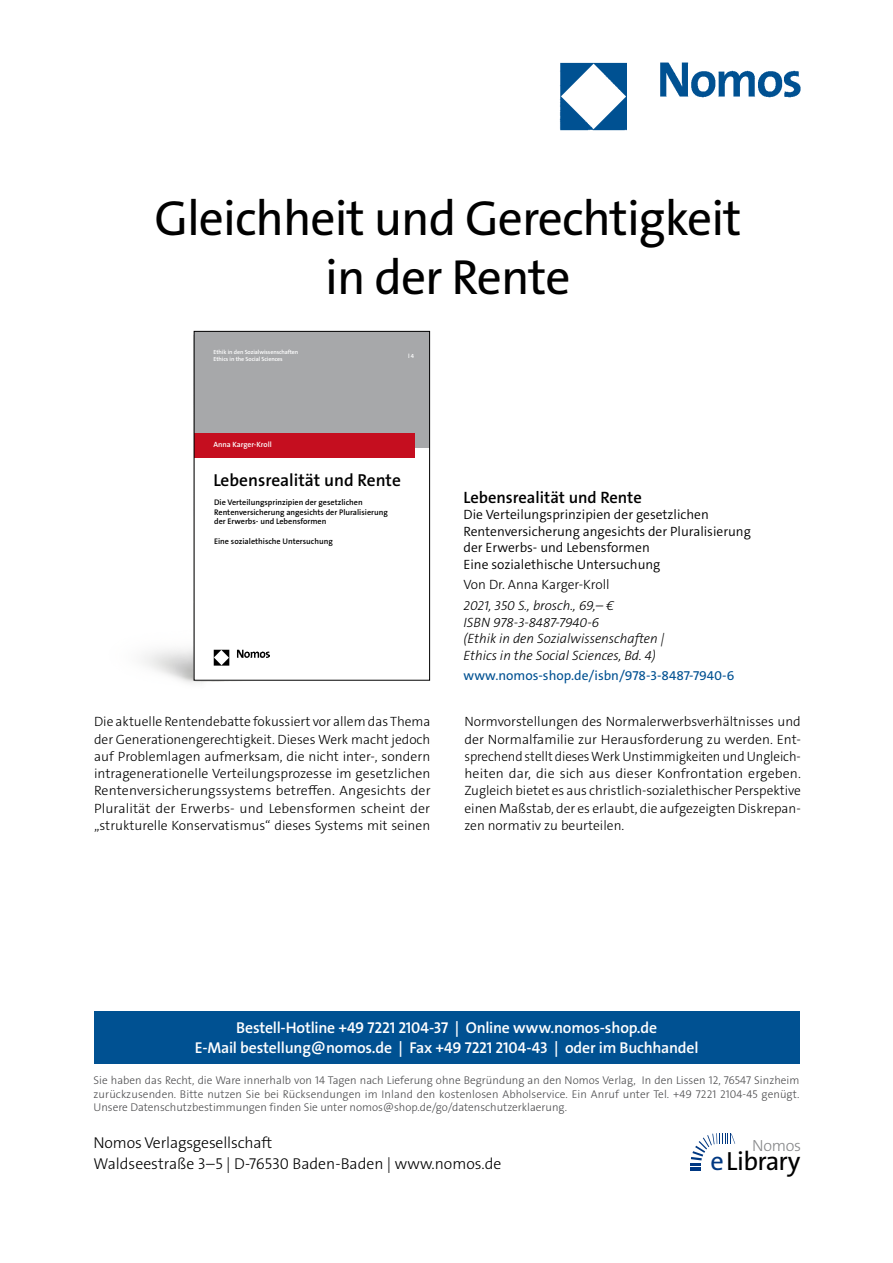
<style>
.page{position:relative;width:893px;height:1263px;background:#fff}
.page>*{position:absolute;margin:0;border:0;box-sizing:border-box;transform-origin:0 0}
.t1{font:49.5px/59.4px "The Sans Os F";letter-spacing:-.02em;color:#000;text-align:center}
.t2{font:26.4px "The Sans Os F";letter-spacing:-.03em;color:#000}
.t3{font:600 17.4px "The Sans Os F";color:#000}
.t4{font:600 16.5px "The Sans C5";color:#000}
.t5{font:300 16.2px "The Sans Os F";letter-spacing:-.02em;color:#87888a}
.t6{font:600 15.75px/21px "The Sans Os F";letter-spacing:-.01em;color:#fff;text-align:center}
.t7{font:300 15.75px/21px "The Sans Os F";color:#000}
.t8{font:300 13.5px/17.2px "The Sans C5";color:#000;text-align:justify}
.t9{font:300 13.5px/16.5px "The Sans C5";color:#000}
.t10{font:italic 300 13.5px/16.5px "The Sans C5";color:#000}
.t11{font:13.5px "The Sans C5";color:#005192}
.t12{font:300 11.25px/13.5px "The Sans Os F";color:#4b4b4d;text-align:justify}
.t13{font:600 8.1px/9.8px "The Sans Os F";color:#000}
.t14{font:600 7.65px "The Sans Os F";color:#fff}
.t15{font:600 6px "The Sans Os F";letter-spacing:-.015em;color:#fff}
.s1{color:#003882}
</style>
<div class="page">
<img style="left:559px;top:62px;width:242px;height:69px">
<div style="left:94px;top:1011px;width:705px;height:52px;background:#005192"></div>
<svg style="left:690px;top:1133px;width:45px;height:38px"></svg>
<img style="left:144px;top:332px;width:285px;height:351px">
<div style="left:194px;top:332px;width:235px;height:348px;background:#fff"></div>
<div style="left:194px;top:331px;width:236px;height:117px;background:#a7a8aa"></div>
<img style="left:213px;top:649px;width:57px;height:17px">
<div style="left:194px;top:433px;width:220px;height:25px;background:#c50e1f"></div>
<div style="left:194px;top:331px;width:236px;height:349px;border:1px solid #000"></div>
<h1 class="t1" style="left:154px;top:189px;width:589px">Gleichheit und Gerechtigkeit in der Rente</h1>
<p class="t15" style="left:214px;top:348px;width:86px">Ethik in den Sozialwissenschaften</p>
<p class="t15" style="left:214px;top:355px;width:71px">Ethics in the Social Sciences</p>
<p class="t15" style="left:408px;top:352px;width:8px">l4</p>
<p class="t14" style="left:213px;top:440px;width:60px">Anna Karger-Kroll</p>
<p class="t3" style="left:213px;top:469px;width:189px">Lebensrealität und Rente</p>
<p class="t13" style="left:214px;top:497px;width:175px">Die Verteilungsprinzipien der gesetzlichen<br>Rentenversicherung angesichts der Pluralisierung der Erwerbs- und Lebensformen</p>
<p class="t13" style="left:214px;top:536px;width:120px">Eine sozialethische Untersuchung</p>
<p class="t4" style="left:463px;top:486px;width:180px">Lebensrealität und Rente</p>
<p class="t9" style="left:463px;top:506px;width:289px">Die Verteilungsprinzipien der gesetzlichen Rentenversicherung angesichts der Pluralisierung der Erwerbs- und Lebensformen<br>Eine sozialethische Untersuchung</p>
<p class="t8" style="left:463px;top:576px;width:148px">Von Dr. Anna Karger-Kroll</p>
<p class="t10" style="left:463px;top:597px;width:203px">2021, 350 S., brosch., 69,– €<br>ISBN 978-3-8487-7940-6<br>(Ethik in den Sozialwissenschaften |<br>Ethics in the Social Sciences, Bd. 4)</p>
<p class="t11" style="left:463px;top:667px;width:272px">www.nomos-shop.de/isbn/978-3-8487-7940-6</p>
<p class="t8" style="left:94px;top:713px;width:338px">Die aktuelle Rentendebatte fokussiert vor allem das Thema der Generationengerechtigkeit. Dieses Werk macht jedoch auf Problemlagen aufmerksam, die nicht inter-, sondern intragenerationelle Verteilungsprozesse im gesetzlichen Rentenversicherungssystems betreffen. Angesichts der Pluralität der Erwerbs- und Lebensformen scheint der „strukturelle Konservatismus“ dieses Systems mit seinen</p>
<p class="t8" style="left:464px;top:713px;width:338px">Normvorstellungen des Normalerwerbsverhältnisses und der Normalfamilie zur Herausforderung zu werden. Ent&shy;sprechend stellt dieses Werk Unstimmigkeiten und Ungleich&shy;heiten dar, die sich aus dieser Konfrontation ergeben.<br>Zugleich bietet es aus christlich-sozialethischer Perspektive einen Maßstab, der es erlaubt, die aufgezeigten Diskrepan&shy;zen normativ zu beurteilen.</p>
<p class="t6" style="left:195px;top:1017px;width:505px">Bestell-Hotline +49 7221 2104-37 | Online www.nomos-shop.de<br>E-Mail bestellung@nomos.de | Fax +49 7221 2104-43 | oder im Buchhandel</p>
<p class="t12" style="left:94px;top:1074px;width:707px">Sie haben das Recht, die Ware innerhalb von 14 Tagen nach Lieferung ohne Begründung an den Nomos Verlag, In den Lissen 12, 76547 Sinzheim zurückzusenden. Bitte nutzen Sie bei Rücksendungen im Inland den kostenlosen Abholservice. Ein Anruf unter Tel. +49 7221 2104-45 genügt.<br>Unsere Datenschutzbestimmungen finden Sie unter nomos@shop.de/go/datenschutzerklaerung.</p>
<p class="t7" style="left:94px;top:1133px;width:409px">Nomos Verlagsgesellschaft<br>Waldseestraße 3–5 | D-76530 Baden-Baden | www.nomos.de</p>
<p class="t5" style="left:752px;top:1135px;width:51px">Nomos</p>
<h2 class="t2" style="left:710px;top:1144px;width:91px"><span class="s1">e</span>Library</h2>
</div>
